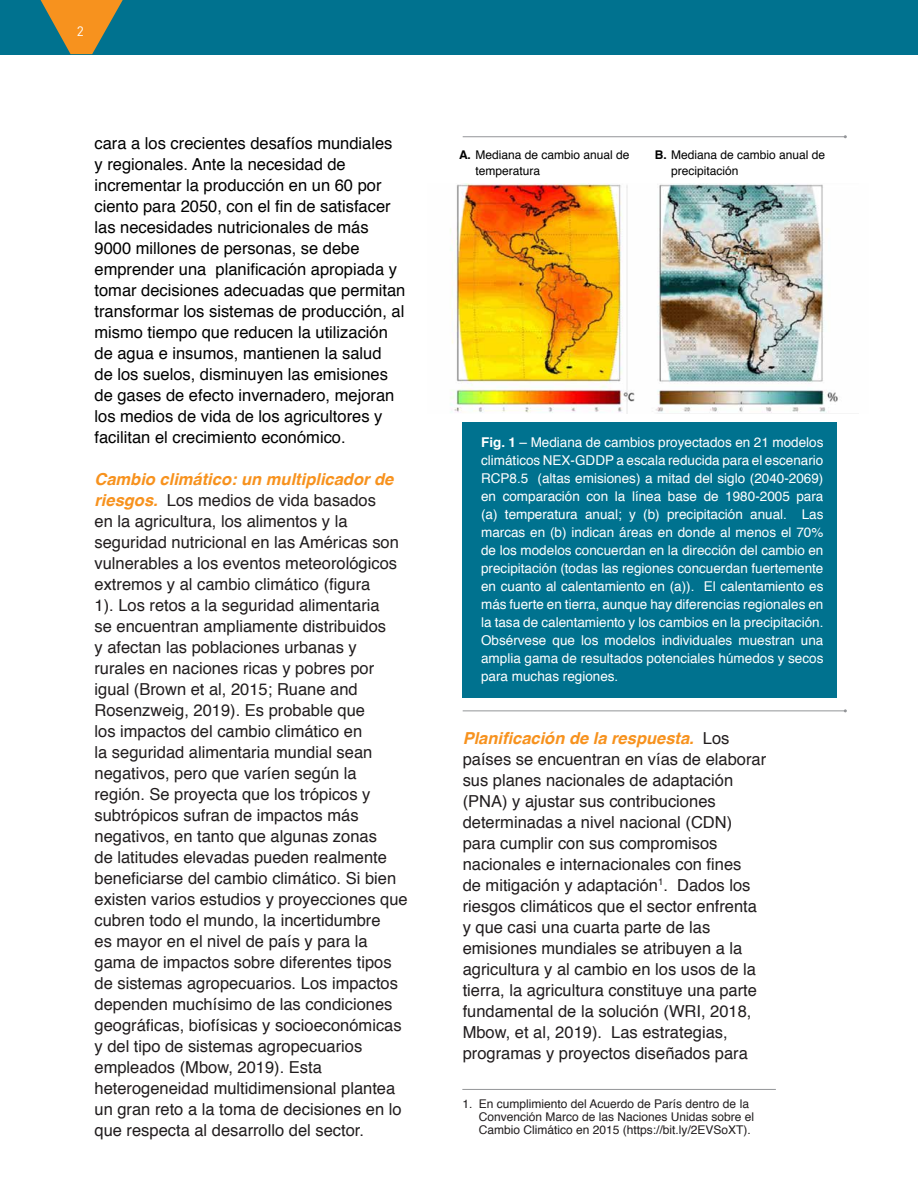
<style>
.page{position:relative;width:918px;height:1188px;background:#fff}
.page>*{position:absolute;margin:0;border:0;box-sizing:border-box;transform-origin:0 0}
.t1{font:16.5px/21px "Helvetica";color:#211d1e}
.t2{font:16.5px/21px "Helvetica";color:#000}
.t3{font:13.5px/18px "Helvetica";color:#fff;text-align:justify}
.t4{font:13.5px "DINOT";color:#fff}
.t5{font:12px/12.9px "Helvetica";color:#211d1e}
.t6{font:12px/16.5px "Helvetica";color:#000}
.s1{font-weight:700;font-style:italic;color:#f7921e}
.s2{font-weight:700}
</style>
<div class="page">
<img style="left:450px;top:184px;width:388px;height:230px">
<hr style="left:463px;top:710px;width:382px;height:1px;background:#939598">
<hr style="left:463px;top:136px;width:382px;height:1px;background:#939598">
<div style="left:463px;top:422px;width:374px;height:276px;background:#00728f"></div>
<hr style="left:462px;top:1089px;width:314px;height:1px;background:#939598">
<div style="left:0;top:0;width:918px;height:54px;background:#00728f"></div>
<svg style="left:41px;top:0;width:82px;height:54px"></svg>
<p class="t4" style="left:77px;top:22px;width:9px">2</p>
<p class="t2" style="left:94px;top:133px;width:312px">cara a los crecientes desafíos mundiales<br>y regionales. Ante la necesidad de incrementar la producción en un 60 por ciento para 2050, con el fin de satisfacer las necesidades nutricionales de más 9000 millones de personas, se debe emprender una planificación apropiada y tomar decisiones adecuadas que permitan transformar los sistemas de producción, al mismo tiempo que reducen la utilización de agua e insumos, mantienen la salud<br>de los suelos, disminuyen las emisiones de gases de efecto invernadero, mejoran los medios de vida de los agricultores y facilitan el crecimiento económico.</p>
<p class="t1" style="left:94px;top:469px;width:315px"><span class="s1">Cambio climático: un multiplicador de riesgos.</span> Los medios de vida basados<br>en la agricultura, los alimentos y la seguridad nutricional en las Américas son vulnerables a los eventos meteorológicos extremos y al cambio climático (figura<br>1). Los retos a la seguridad alimentaria<br>se encuentran ampliamente distribuidos<br>y afectan las poblaciones urbanas y rurales en naciones ricas y pobres por igual (Brown et al, 2015; Ruane and Rosenzweig, 2019). Es probable que<br>los impactos del cambio climático en<br>la seguridad alimentaria mundial sean negativos, pero que varíen según la región. Se proyecta que los trópicos y subtrópicos sufran de impactos más negativos, en tanto que algunas zonas<br>de latitudes elevadas pueden realmente beneficiarse del cambio climático. Si bien existen varios estudios y proyecciones que cubren todo el mundo, la incertidumbre<br>es mayor en el nivel de país y para la gama de impactos sobre diferentes tipos de sistemas agropecuarios. Los impactos dependen muchísimo de las condiciones geográficas, biofísicas y socioeconómicas y del tipo de sistemas agropecuarios empleados (Mbow, 2019). Esta heterogeneidad multidimensional plantea un gran reto a la toma de decisiones en lo que respecta al desarrollo del sector.</p>
<p class="t6" style="left:476px;top:146px;width:156px;text-indent:-16px"><span class="s2">A.</span> Mediana de cambio anual de temperatura</p>
<p class="t6" style="left:671px;top:146px;width:156px;text-indent:-16px"><span class="s2">B.</span> Mediana de cambio anual de precipitación</p>
<p class="t3" style="left:481px;top:434px;width:344px"><span class="s2">Fig. 1</span> – Mediana de cambios proyectados en 21 modelos climáticos NEX-GDDP a escala reducida para el escenario RCP8.5 (altas emisiones) a mitad del siglo (2040-2069) en comparación con la línea base de 1980-2005 para (a) temperatura anual; y (b) precipitación anual. Las marcas en (b) indican áreas en donde al menos el 70% de los modelos concuerdan en la dirección del cambio en precipitación (todas las regiones concuerdan fuertemente en cuanto al calentamiento en (a)). El calentamiento es más fuerte en tierra, aunque hay diferencias regionales en la tasa de calentamiento y los cambios en la precipitación.<br>Obsérvese que los modelos individuales muestran una amplia gama de resultados potenciales húmedos y secos para muchas regiones.</p>
<p class="t1" style="left:463px;top:728px;width:305px"><span class="s1">Planificación de la respuesta.</span> Los países se encuentran en vías de elaborar sus planes nacionales de adaptación (PNA) y ajustar sus contribuciones determinadas a nivel nacional (CDN) para cumplir con sus compromisos nacionales e internacionales con fines<br>de mitigación y adaptación<sup>1</sup>. Dados los riesgos climáticos que el sector enfrenta y que casi una cuarta parte de las emisiones mundiales se atribuyen a la agricultura y al cambio en los usos de la tierra, la agricultura constituye una parte fundamental de la solución (WRI, 2018, Mbow, et al, 2019). Las estrategias, programas y proyectos diseñados para</p>
<p class="t5" style="left:479px;top:1098px;width:277px;text-indent:-16px">1. En cumplimiento del Acuerdo de París dentro de la<br>Convención Marco de las Naciones Unidas sobre el<br>Cambio Climático en 2015 (https://bit.ly/2EVSoXT).</p>
</div>
